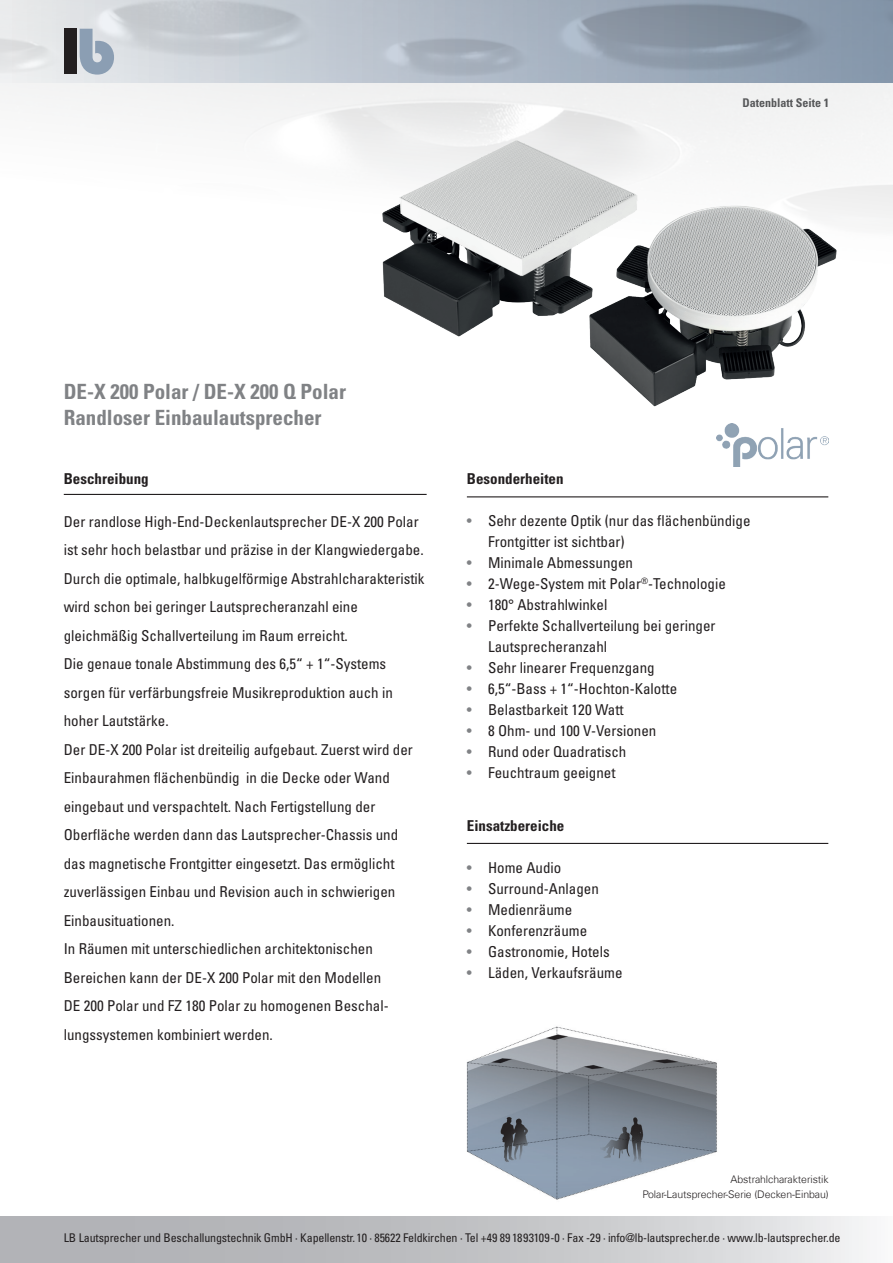
<style>
.page{position:relative;width:893px;height:1263px;background:#fff}
.page>*{position:absolute;margin:0;border:0;box-sizing:border-box;transform-origin:0 0}
.t1{font:700 condensed 21px/25.2px "Univers";color:#808285}
.t2{font:condensed 15px/28.5px "Univers";color:#231f20}
.t3{font:700 condensed 15px "Univers";color:#231f20}
.t4{font:condensed 12px "Univers";letter-spacing:-.01em;color:#231f20}
.t5{font:700 condensed 12px "Univers";color:#57585a}
.t6{font:300 10.5px/15px "Univers Com 45";letter-spacing:-.01em;color:#231f20;text-align:right}
.s1{color:#808285}
</style>
<div class="page">
<svg style="left:0;top:0;width:893px;height:83px;background:#adb7c2"></svg>
<div style="left:64px;top:29px;width:13px;height:45px;background:#231f20"></div>
<svg style="left:80px;top:29px;width:34px;height:46px;background:#a8b6c5"></svg>
<svg style="left:0;top:1216px;width:867px;height:47px;background:#c4c5c8"></svg>
<hr style="left:64px;top:494px;width:363px;height:1px;background:#231f20">
<img style="left:466px;top:1026px;width:251px;height:174px">
<img style="left:716px;top:423px;width:113px;height:43px">
<img style="left:375px;top:138px;width:275px;height:199px">
<img style="left:584px;top:181px;width:254px;height:226px">
<hr style="left:467px;top:496px;width:361px;height:1px;background:#231f20">
<hr style="left:467px;top:843px;width:361px;height:1px;background:#231f20">
<p class="t5" style="left:742px;top:96px;width:88px">Datenblatt Seite 1</p>
<h1 class="t1" style="left:64px;top:379px;width:284px">DE-X 200 Polar / DE-X 200 Q Polar<br>Randloser Einbaulautsprecher</h1>
<p class="t3" style="left:64px;top:469px;width:86px">Beschreibung</p>
<p class="t2" style="left:64px;top:507px;width:362px">Der randlose High-End-Deckenlautsprecher DE-X 200 Polar ist sehr hoch belastbar und präzise in der Klangwiedergabe.<br>Durch die optimale, halbkugelförmige Abstrahlcharakteristik wird schon bei geringer Lautsprecheranzahl eine gleichmäßig Schallverteilung im Raum erreicht.<br>Die genaue tonale Abstimmung des 6,5“ + 1“-Systems sorgen für verfärbungsfreie Musikreproduktion auch in hoher Lautstärke.<br>Der DE-X 200 Polar ist dreiteilig aufgebaut. Zuerst wird der Einbaurahmen flächenbündig in die Decke oder Wand eingebaut und verspachtelt. Nach Fertigstellung der Oberfläche werden dann das Lautsprecher-Chassis und<br>das magnetische Frontgitter eingesetzt. Das ermöglicht zuverlässigen Einbau und Revision auch in schwierigen Einbausituationen.<br>In Räumen mit unterschiedlichen architektonischen Bereichen kann der DE-X 200 Polar mit den Modellen<br>DE 200 Polar und FZ 180 Polar zu homogenen Beschal&shy;lungssystemen kombiniert werden.</p>
<p class="t3" style="left:467px;top:469px;width:98px">Besonderheiten</p>
<p class="t2" style="left:488px;top:510px;width:264px;line-height:21px;text-indent:-21px"><span class="s1">•</span> Sehr dezente Optik (nur das flächenbündige<br>Frontgitter ist sichtbar)</p>
<p class="t2" style="left:467px;top:548px;width:168px"><span class="s1">•</span> Minimale Abmessungen</p>
<p class="t2" style="left:467px;top:569px;width:261px"><span class="s1">•</span> 2-Wege-System mit Polar<sup>®</sup>-Technologie</p>
<p class="t2" style="left:467px;top:590px;width:142px"><span class="s1">•</span> 180° Abstrahlwinkel</p>
<p class="t2" style="left:488px;top:615px;width:229px;line-height:21px;text-indent:-21px"><span class="s1">•</span> Perfekte Schallverteilung bei geringer<br>Lautsprecheranzahl</p>
<p class="t2" style="left:467px;top:653px;width:189px"><span class="s1">•</span> Sehr linearer Frequenzgang</p>
<p class="t2" style="left:467px;top:674px;width:212px"><span class="s1">•</span> 6,5“-Bass + 1“-Hochton-Kalotte</p>
<p class="t2" style="left:467px;top:695px;width:158px"><span class="s1">•</span> Belastbarkeit 120 Watt</p>
<p class="t2" style="left:467px;top:716px;width:191px"><span class="s1">•</span> 8 Ohm- und 100 V-Versionen</p>
<p class="t2" style="left:467px;top:737px;width:161px"><span class="s1">•</span> Rund oder Quadratisch</p>
<p class="t2" style="left:467px;top:758px;width:150px"><span class="s1">•</span> Feuchtraum geeignet</p>
<p class="t3" style="left:467px;top:816px;width:99px">Einsatzbereiche</p>
<p class="t2" style="left:467px;top:853px;width:96px"><span class="s1">•</span> Home Audio</p>
<p class="t2" style="left:467px;top:874px;width:134px"><span class="s1">•</span> Surround-Anlagen</p>
<p class="t2" style="left:467px;top:895px;width:107px"><span class="s1">•</span> Medienräume</p>
<p class="t2" style="left:467px;top:916px;width:122px"><span class="s1">•</span> Konferenzräume</p>
<p class="t2" style="left:467px;top:937px;width:144px"><span class="s1">•</span> Gastronomie, Hotels</p>
<p class="t2" style="left:467px;top:958px;width:157px"><span class="s1">•</span> Läden, Verkaufsräume</p>
<p class="t6" style="left:642px;top:1172px;width:188px">Abstrahlcharakteristik<br>Polar-Lautsprecher-Serie (Decken-Einbau)</p>
<p class="t4" style="left:64px;top:1230px;width:768px">lb Lautsprecher und Beschallungstechnik GmbH · Steinerstr. 15 K · 81369 München · Tel +49 89 1893109-0 · Fax -29 · info@lb-lautsprecher.de · www.lb-lautsprecher.de</p>
<p class="t4" style="left:64px;top:1230px;width:778px">LB Lautsprecher und Beschallungstechnik GmbH · Kapellenstr. 10 · 85622 Feldkirchen · Tel +49 89 1893109-0 · Fax -29 · info@lb-lautsprecher.de · www.lb-lautsprecher.de</p>
</div>
